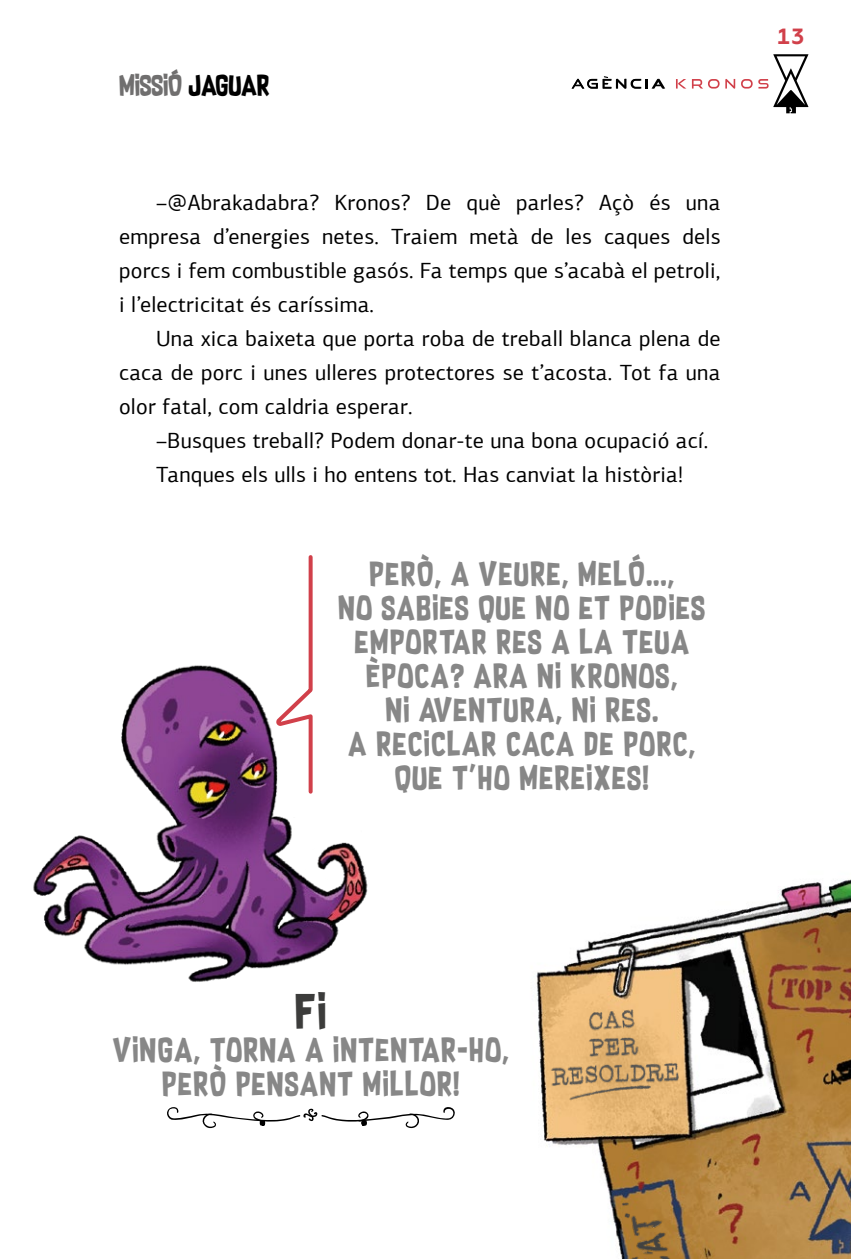
<style>
.page{position:relative;width:851px;height:1259px;background:#fff}
.page>*{position:absolute;margin:0;border:0;box-sizing:border-box;transform-origin:0 0}
.t1{font:40px "Supersonic Rocketship";color:#3c3c3b}
.t2{font:28px/34px "Supersonic Rocketship";letter-spacing:.05em;color:#878787;text-align:center}
.t3{font:24px "Supersonic Rocketship";color:#706f6f}
.t4{font:22px/34px "PF Agora Sans Pro";letter-spacing:.01em;color:#000;text-align:justify}
.t5{font:700 22px "Geometria";color:#d1404a}
.s1{color:#000}
</style>
<div class="page">
<svg style="left:676px;top:79px;width:43px;height:10px"></svg>
<svg style="left:725px;top:79px;width:10px;height:10px"></svg>
<svg style="left:741px;top:79px;width:11px;height:10px"></svg>
<svg style="left:758px;top:54px;width:50px;height:59px"></svg>
<svg style="left:308px;top:555px;width:5px;height:80px"></svg>
<img style="left:33px;top:635px;width:335px;height:347px">
<img style="left:411px;top:879px;width:439px;height:380px">
<svg style="left:571px;top:76px;width:94px;height:13px"></svg>
<svg style="left:167px;top:1104px;width:289px;height:24px"></svg>
<p class="t3" style="left:119px;top:66px;width:152px">MISSIÓ <span class="s1">JAGUAR</span></p>
<p class="t4" style="left:119px;top:185px;width:602px;text-indent:37px">–@Abrakadabra? Kronos? De què parles? Açò és una empresa d’energies netes. Traiem metà de les caques dels porcs i fem combustible gasós. Fa temps que s’acabà el petroli, i l’electricitat és caríssima.</p>
<p class="t4" style="left:119px;top:321px;width:602px;text-indent:37px">Una xica baixeta que porta roba de treball blanca plena de caca de porc i unes ulleres protectores se t’acosta. Tot fa una olor fatal, com caldria esperar.</p>
<p class="t4" style="left:156px;top:423px;width:553px">–Busques treball? Podem donar-te una bona ocupació ací.<br>Tanques els ulls i ho entens tot. Has canviat la història!</p>
<p class="t2" style="left:338px;top:556px;width:368px">PERÒ, A VEURE, MELÓ...,<br>NO SABIES QUE NO ET PODIES<br>EMPORTAR RES A LA TEUA<br>ÈPOCA? ARA NI KRONOS,<br>NI AVENTURA, NI RES.<br>A RECICLAR CACA DE PORC,<br>QUE T'HO MEREIXES!</p>
<p class="t5" style="left:776px;top:23px;width:30px">13</p>
<h1 class="t1" style="left:295px;top:980px;width:32px">FI</h1>
<p class="t2" style="left:113px;top:1032px;width:398px">VINGA, TORNA A INTENTAR-HO,<br>PERÒ PENSANT MILLOR!</p>
</div>
